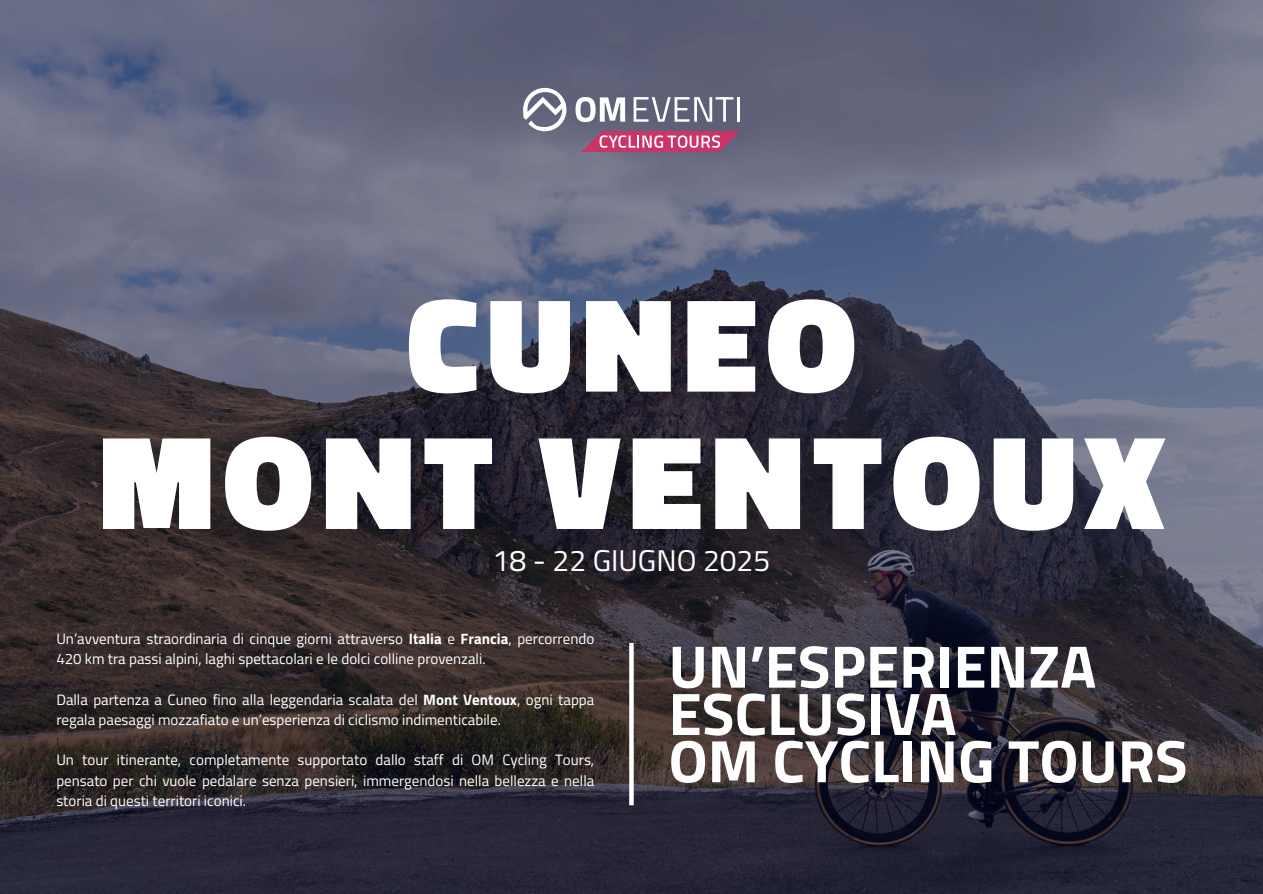
<style>
.page{position:relative;width:1263px;height:894px;background:#fff}
.page>*{position:absolute;margin:0;border:0;box-sizing:border-box;transform-origin:0 0}
.t1{font:900 135px/137.2px "Titillium Web";letter-spacing:.065em;color:#fff;text-align:center}
.t2{font:700 60px/47.2px "Titillium Web";color:#fff}
.t3{font:30px "Titillium Web";color:#fff}
.t4{font:15px/20.2px "Titillium Web";color:#fff}
.s1{font-weight:700}
</style>
<div class="page">
<img style="left:0;top:0;width:1262px;height:893px">
<div style="left:629px;top:642px;width:5px;height:163px;background:#fff"></div>
<svg style="left:575px;top:97px;width:50px;height:25px"></svg>
<svg style="left:634px;top:97px;width:99px;height:25px"></svg>
<hr style="left:737px;top:97px;width:3px;height:25px;background:#fff">
<svg style="left:523px;top:88px;width:43px;height:43px"></svg>
<svg style="left:581px;top:131px;width:159px;height:21px;background:#c55c82"></svg>
<p class="t1" style="left:99px;top:272px;width:1066px">CUNEO<br>MONT VENTOUX</p>
<p class="t3" style="left:493px;top:536px;width:279px">18 - 22 GIUGNO 2025</p>
<h1 class="t4" style="left:56px;top:628px;width:539px">Un’avventura straordinaria di cinque giorni attraverso <span class="s1">Italia</span> e <span class="s1">Francia</span>, percorrendo<br>420 km tra passi alpini, laghi spettacolari e le dolci colline provenzali.</h1>
<h3 class="t4" style="left:56px;top:688px;width:539px">Dalla partenza a Cuneo fino alla leggendaria scalata del <span class="s1">Mont Ventoux</span>, ogni tappa regala paesaggi mozzafiato e un’esperienza di ciclismo indimenticabile.</h3>
<p class="t4" style="left:56px;top:749px;width:539px;text-align:justify">Un tour itinerante, completamente supportato dallo staff di OM Cycling Tours, pensato per chi vuole pedalare senza pensieri, immergendosi nella bellezza e nella storia di questi territori iconici.</p>
<p class="t2" style="left:669px;top:641px;width:521px">UN’ESPERIENZA<br>ESCLUSIVA<br>OM CYCLING TOURS</p>
</div>
